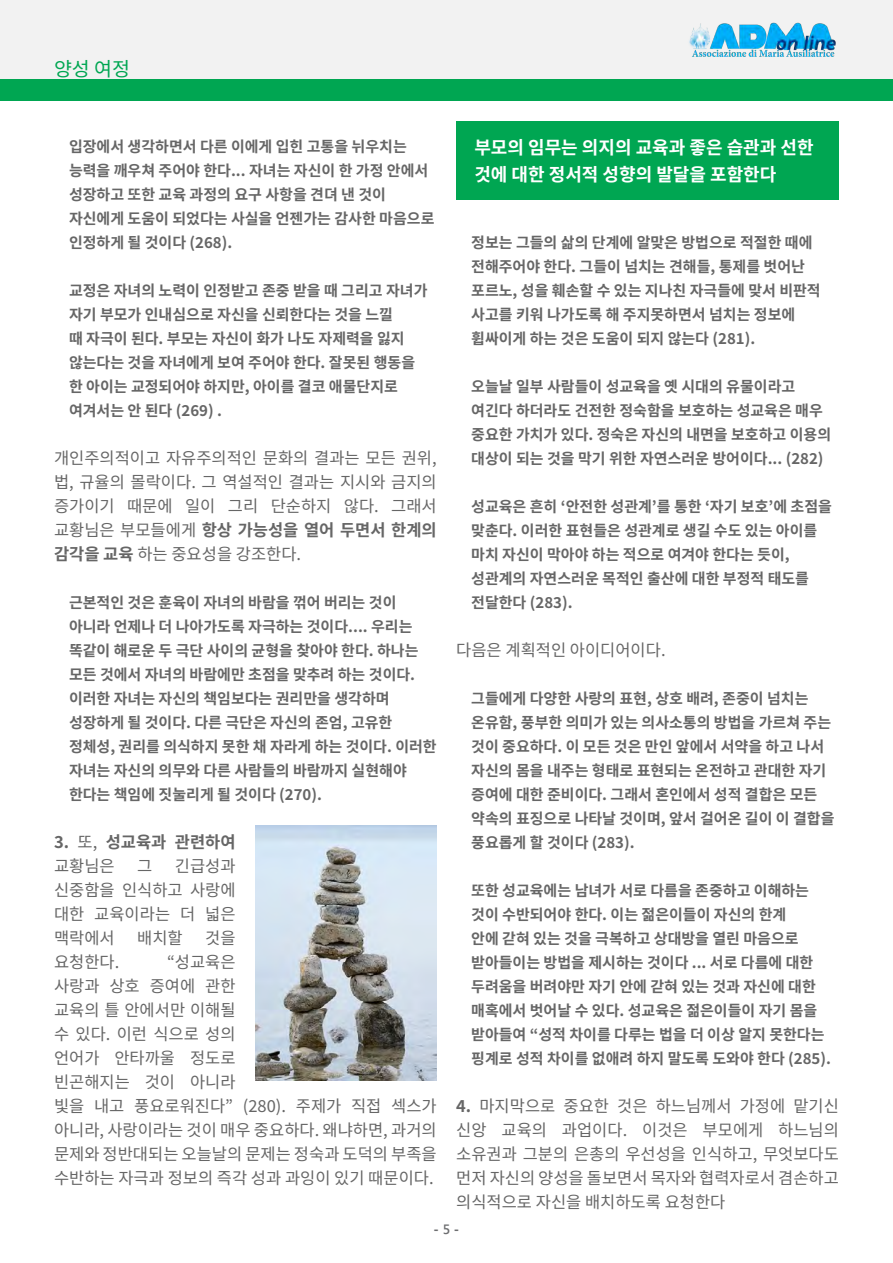
<style>
.page{position:relative;width:893px;height:1263px;background:#fff}
.page>*{position:absolute;margin:0;border:0;box-sizing:border-box;transform-origin:0 0}
.t1{font:19.5px "Noto Sans KR";color:#00a652}
.t2{font:700 18px/27px "Noto Sans KR";color:#fff}
.t3{font:16.5px/24px "Noto Sans KR";color:#666;text-align:justify}
.t4{font:700 16.5px/24px "Noto Sans KR";color:#666}
.t5{font:700 15px/24px "Noto Sans KR";color:#666}
.t6{font:700 13.5px "Segoe UI";color:#6d6e70}
.s1{font-weight:700}
.s2{font-weight:400}
.s3{font-weight:600}
</style>
<div class="page">
<div style="left:0;top:0;width:893px;height:80px;background:#f2f2f2"></div>
<img style="left:689px;top:22px;width:147px;height:35px">
<div style="left:0;top:80px;width:893px;height:20px;background:#00a652"></div>
<div style="left:456px;top:122px;width:383px;height:78px;background:#00a652"></div>
<img style="left:255px;top:825px;width:182px;height:255px">
<p class="t1" style="left:54px;top:57px;width:78px">양성 여정</p>
<p class="t5" style="left:69px;top:134px;width:367px">입장에서 생각하면서 다른 이에게 입힌 고통을 뉘우치는 능력을 깨우쳐 주어야 한다... 자녀는 자신이 한 가정 안에서 성장하고 또한 교육 과정의 요구 사항을 견뎌 낸 것이 자신에게 도움이 되었다는 사실을 언젠가는 감사한 마음으로 인정하게 될 것이다 (268).</p>
<p class="t5" style="left:69px;top:278px;width:360px">교정은 자녀의 노력이 인정받고 존중 받을 때 그리고 자녀가 자기 부모가 인내심으로 자신을 신뢰한다는 것을 느낄<br>때 자극이 된다. 부모는 자신이 화가 나도 자제력을 잃지 않는다는 것을 자녀에게 보여 주어야 한다. 잘못된 행동을 한 아이는 교정되어야 하지만, 아이를 결코 애물단지로 여겨서는 안 된다 (269) .</p>
<p class="t3" style="left:54px;top:446px;width:384px">개인주의적이고 자유주의적인 문화의 결과는 모든 권위, 법, 규율의 몰락이다. 그 역설적인 결과는 지시와 금지의 증가이기 때문에 일이 그리 단순하지 않다. 그래서 교황님은 부모들에게 <span class="s1">항상 가능성을 열어 두면서 한계의 감각을 교육</span> 하는 중요성을 강조한다.</p>
<p class="t5" style="left:69px;top:590px;width:369px">근본적인 것은 훈육이 자녀의 바람을 꺾어 버리는 것이 아니라 언제나 더 나아가도록 자극하는 것이다.... 우리는 똑같이 해로운 두 극단 사이의 균형을 찾아야 한다. 하나는 모든 것에서 자녀의 바람에만 초점을 맞추려 하는 것이다. 이러한 자녀는 자신의 책임보다는 권리만을 생각하며 성장하게 될 것이다. 다른 극단은 자신의 존엄, 고유한 정체성, 권리를 의식하지 못한 채 자라게 하는 것이다. 이러한 자녀는 자신의 의무와 다른 사람들의 바람까지 실현해야 한다는 책임에 짓눌리게 될 것이다 (270).</p>
<p class="t4" style="left:54px;top:830px;width:183px">3. <span class="s2">또,</span> 성교육과 관련하여 <span class="s2">교황님은</span></p>
<p class="t3" style="left:54px;top:854px;width:183px;text-indent:121px">긴급성과 신중함을 인식하고 사랑에 대한 교육이라는 더 넓은 맥락에서</p>
<p class="t3" style="left:137px;top:854px;width:17px">그</p>
<p class="t3" style="left:137px;top:926px;width:47px">배치할</p>
<p class="t3" style="left:205px;top:926px;width:32px">것을</p>
<p class="t3" style="left:54px;top:950px;width:67px">요청한다.</p>
<p class="t3" style="left:54px;top:950px;width:384px;text-align:left;text-indent:113px">“성교육은<br>사랑과 상호 증여에 관한<br>교육의 틀 안에서만 이해될<br>수 있다. 이런 식으로 성의<br>언어가 안타까울 정도로<br>빈곤해지는 것이 아니라<br>빛을 내고 풍요로워진다” (280). 주제가 직접 섹스가 아니라, 사랑이라는 것이 매우 중요하다. 왜냐하면, 과거의 문제와 정반대되는 오늘날의 문제는 정숙과 도덕의 부족을 수반하는 자극과 정보의 즉각 성과 과잉이 있기 때문이다.</p>
<p class="t2" style="left:474px;top:134px;width:341px">부모의 임무는 의지의 교육과 좋은 습관과 선한 것에 대한 정서적 성향의 발달을 포함한다</p>
<p class="t5" style="left:471px;top:230px;width:351px">정보는 그들의 삶의 단계에 알맞은 방법으로 적절한 때에 전해주어야 한다. 그들이 넘치는 견해들, 통제를 벗어난 포르노, 성을 훼손할 수 있는 지나친 자극들에 맞서 비판적 사고를 키워 나가도록 해 주지못하면서 넘치는 정보에 휩싸이게 하는 것은 도움이 되지 않는다 (281).</p>
<p class="t5" style="left:471px;top:374px;width:361px">오늘날 일부 사람들이 성교육을 옛 시대의 유물이라고 여긴다 하더라도 건전한 정숙함을 보호하는 성교육은 매우 중요한 가치가 있다. 정숙은 자신의 내면을 보호하고 이용의 대상이 되는 것을 막기 위한 자연스러운 방어이다... (282)</p>
<p class="t5" style="left:471px;top:494px;width:362px">성교육은 흔히 ‘안전한 성관계’를 통한 ‘자기 보호’에 초점을 맞춘다. 이러한 표현들은 성관계로 생길 수도 있는 아이를 마치 자신이 막아야 하는 적으로 여겨야 한다는 듯이, 성관계의 자연스러운 목적인 출산에 대한 부정적 태도를 전달한다 (283).</p>
<p class="t3" style="left:456px;top:638px;width:211px">다음은 계획적인 아이디어이다.</p>
<p class="t5" style="left:471px;top:686px;width:365px">그들에게 다양한 사랑의 표현, 상호 배려, 존중이 넘치는 온유함, 풍부한 의미가 있는 의사소통의 방법을 가르쳐 주는 것이 중요하다. 이 모든 것은 만인 앞에서 서약을 하고 나서 자신의 몸을 내주는 형태로 표현되는 온전하고 관대한 자기 증여에 대한 준비이다. 그래서 혼인에서 성적 결합은 모든 약속의 표징으로 나타날 것이며, 앞서 걸어온 길이 이 결합을 풍요롭게 할 것이다 (283).</p>
<p class="t5" style="left:471px;top:878px;width:361px">또한 성교육에는 남녀가 서로 다름을 존중하고 이해하는 것이 수반되어야 한다. 이는 젊은이들이 자신의 한계<br>안에 갇혀 있는 것을 극복하고 상대방을 열린 마음으로 받아들이는 방법을 제시하는 것이다 ... 서로 다름에 대한 두려움을 버려야만 자기 안에 갇혀 있는 것과 자신에 대한 매혹에서 벗어날 수 있다. 성교육은 젊은이들이 자기 몸을 받아들여 “성적 차이를 다루는 법을 더 이상 알지 못한다는 핑계로 성적 차이를 없애려 하지 말도록 도와야 한다 (285).</p>
<p class="t3" style="left:456px;top:1094px;width:384px"><span class="s1">4.</span> 마지막으로 중요한 것은 하느님께서 가정에 맡기신 신앙 교육의 과업이다. 이것은 부모에게 하느님의 소유권과 그분의 은총의 우선성을 인식하고, 무엇보다도 먼저 자신의 양성을 돌보면서 목자와 협력자로서 겸손하고 의식적으로 자신을 배치하도록 요청한다</p>
<p class="t6" style="left:434px;top:1217px;width:27px">- <span class="s3">5</span> -</p>
</div>
